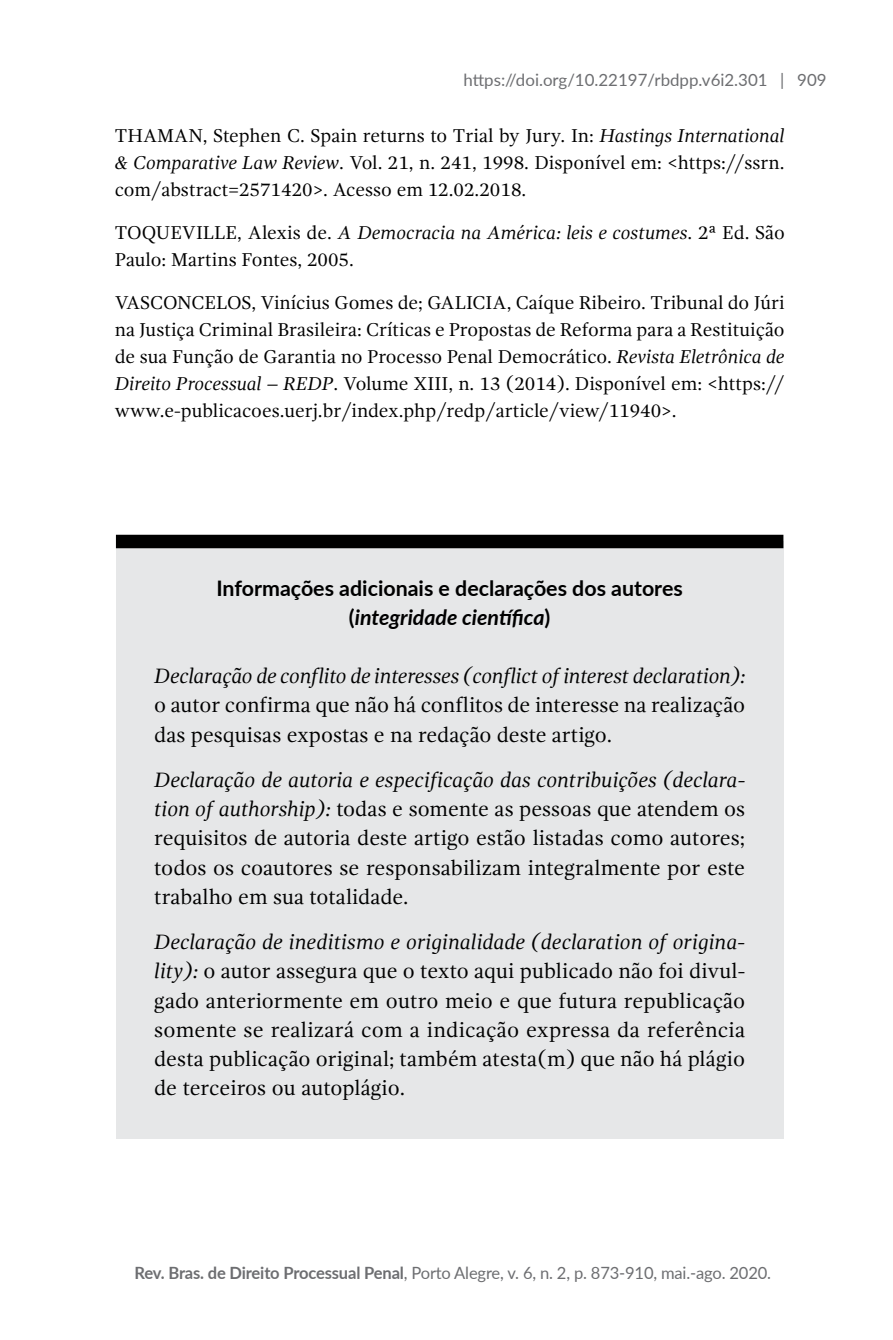
<style>
.page{position:relative;width:893px;height:1340px;background:#fff}
.page>*{position:absolute;margin:0;border:0;box-sizing:border-box;transform-origin:0 0}
.t1{font:21.38px/29.2px "Gandhi Serif";color:#000;text-align:justify}
.t2{font:700 21.38px/29.2px "Lato";color:#000;text-align:center}
.t3{font:italic 21.38px "Gandhi Serif";letter-spacing:-.005em;color:#000}
.t4{font:19.12px/27px "Gandhi Serif";color:#000;text-align:justify}
.t5{font:16.88px "Lato";letter-spacing:-.01em;color:#6d6e71}
.s1{font-style:italic}
.s2{font-weight:700}
</style>
<div class="page">
<div style="left:116px;top:541px;width:667px;height:597px;background:#e6e7e8"></div>
<div style="left:116px;top:535px;width:667px;height:13px;background:#000"></div>
<p class="t5" style="left:463px;top:67px;width:323px">https://doi.org/10.22197/rbdpp.v6i2.301 |</p>
<p class="t4" style="left:115px;top:122px;width:671px">THAMAN, Stephen C. Spain returns to Trial by Jury. In: <span class="s1">Hastings International &amp; Comparative Law Review</span>. Vol. 21, n. 241, 1998. Disponível em: &lt;https://ssrn. com/abstract=2571420&gt;. Acesso em 12.02.2018.</p>
<p class="t4" style="left:115px;top:219px;width:672px">TOQUEVILLE, Alexis de. <span class="s1">A Democracia na América: leis e costumes</span>. 2ª Ed. São<br>Paulo: Martins Fontes, 2005.</p>
<p class="t4" style="left:115px;top:289px;width:671px">VASCONCELOS, Vinícius Gomes de; GALICIA, Caíque Ribeiro. Tribunal do Júri na Justiça Criminal Brasileira: Críticas e Propostas de Reforma para a Restituição de sua Função de Garantia no Processo Penal Democrático. <span class="s1">Revista Eletrônica de Direito Processual – REDP</span>. Volume XIII, n. 13 (2014). Disponível em: &lt;https:// www.e-publicacoes.uerj.br/index.php/redp/article/view/11940&gt;.</p>
<p class="t5" style="left:797px;top:67px;width:31px">909</p>
<p class="t2" style="left:216px;top:572px;width:468px">Informações adicionais e declarações dos autores (<span class="s1">integridade científica</span>)</p>
<p class="t3" style="left:154px;top:664px;width:593px">Declaração de conflito de interesses (conflict of interest declaration):</p>
<p class="t1" style="left:154px;top:690px;width:592px">o autor confirma que não há conflitos de interesse na realização das pesquisas expostas e na redação deste artigo.</p>
<p class="t1" style="left:154px;top:765px;width:593px"><span class="s1">Declaração de autoria e especificação das contribuições (declara&shy;tion of authorship):</span> todas e somente as pessoas que atendem os requisitos de autoria deste artigo estão listadas como autores; todos os coautores se responsabilizam integralmente por este trabalho em sua totalidade.</p>
<p class="t1" style="left:154px;top:927px;width:593px"><span class="s1">Declaração de ineditismo e originalidade (declaration of origina&shy;lity):</span> o autor assegura que o texto aqui publicado não foi divul&shy;gado anteriormente em outro meio e que futura republicação somente se realizará com a indicação expressa da referência desta publicação original; também atesta(m) que não há plágio de terceiros ou autoplágio.</p>
<p class="t5" style="left:134px;top:1260px;width:638px"><span class="s2">Rev. Bras. de Direito Processual Penal</span>, Porto Alegre, v. 6, n. 2, p. 873-910, mai.-ago. 2020.</p>
</div>
